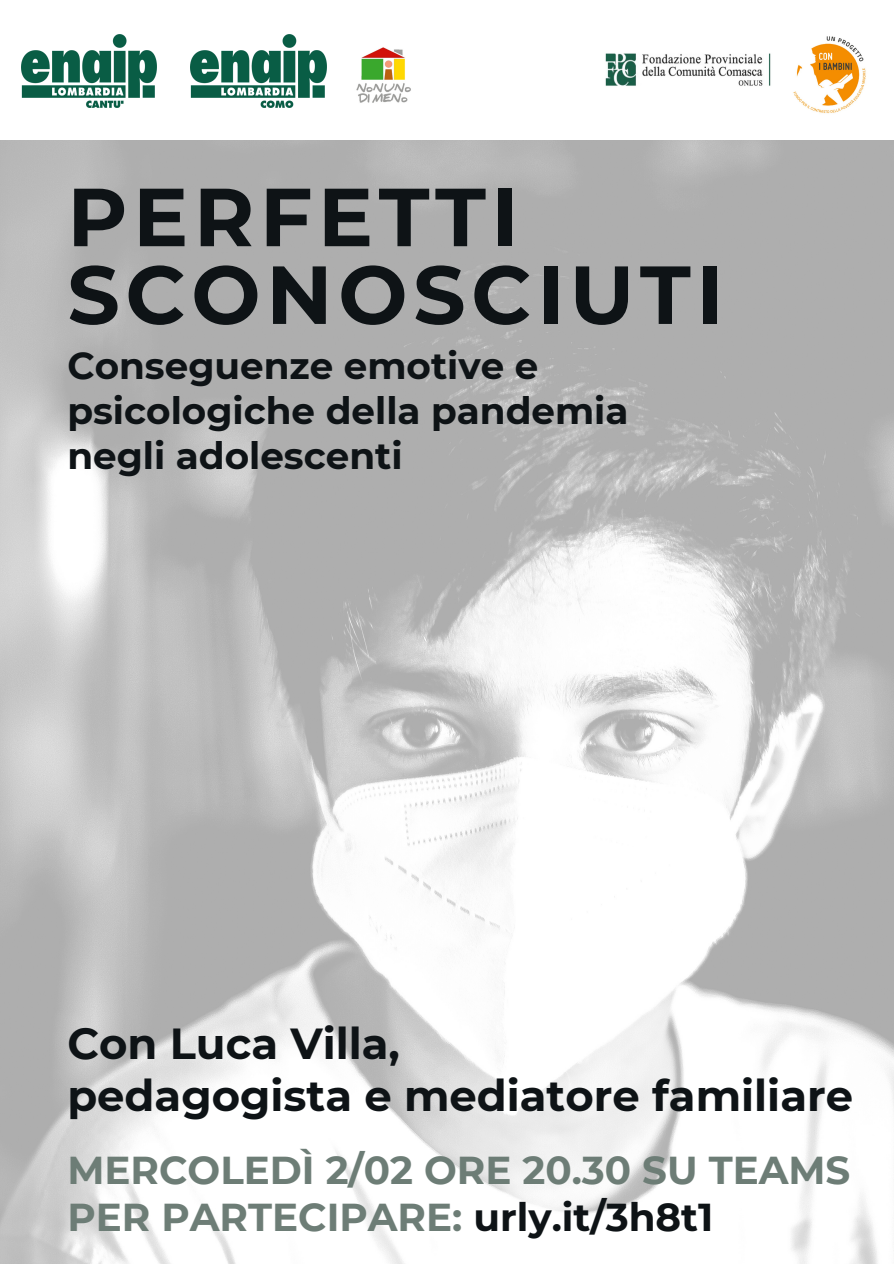
<style>
.page{position:relative;width:894px;height:1264px;background:#fff}
.page>*{position:absolute;margin:0;border:0;box-sizing:border-box;transform-origin:0 0}
.t1{font:700 82.2px/77.7px "Montserrat";letter-spacing:.07em;color:#0e1316}
.t2{font:700 43.35px "Montserrat";color:#0e1316}
.t3{font:700 38.85px "Montserrat";color:#6d7d76}
.t4{font:700 37.35px/45px "Montserrat";color:#0e1316}
.s1{color:#0e1316}
</style>
<div class="page">
<img style="left:0;top:140px;width:893px;height:1123px">
<img style="left:22px;top:34px;width:135px;height:73px">
<img style="left:326px;top:36px;width:540px;height:78px">
<img style="left:191px;top:34px;width:135px;height:73px">
<p class="t1" style="left:67px;top:178px;width:657px">PERFETTI<br>SCONOSCIUTI</p>
<p class="t4" style="left:67px;top:343px;width:562px">Conseguenze emotive e psicologiche della pandemia negli adolescenti</p>
<p class="t2" style="left:67px;top:1017px;width:334px">Con Luca Villa,</p>
<p class="t2" style="left:67px;top:1069px;width:787px">pedagogista e mediatore familiare</p>
<p class="t3" style="left:67px;top:1146px;width:784px">MERCOLEDÌ 2/02 ORE 20.30 SU TEAMS</p>
<p class="t3" style="left:67px;top:1192px;width:647px">PER PARTECIPARE: <span class="s1">urly.it/3h8t1</span></p>
</div>
